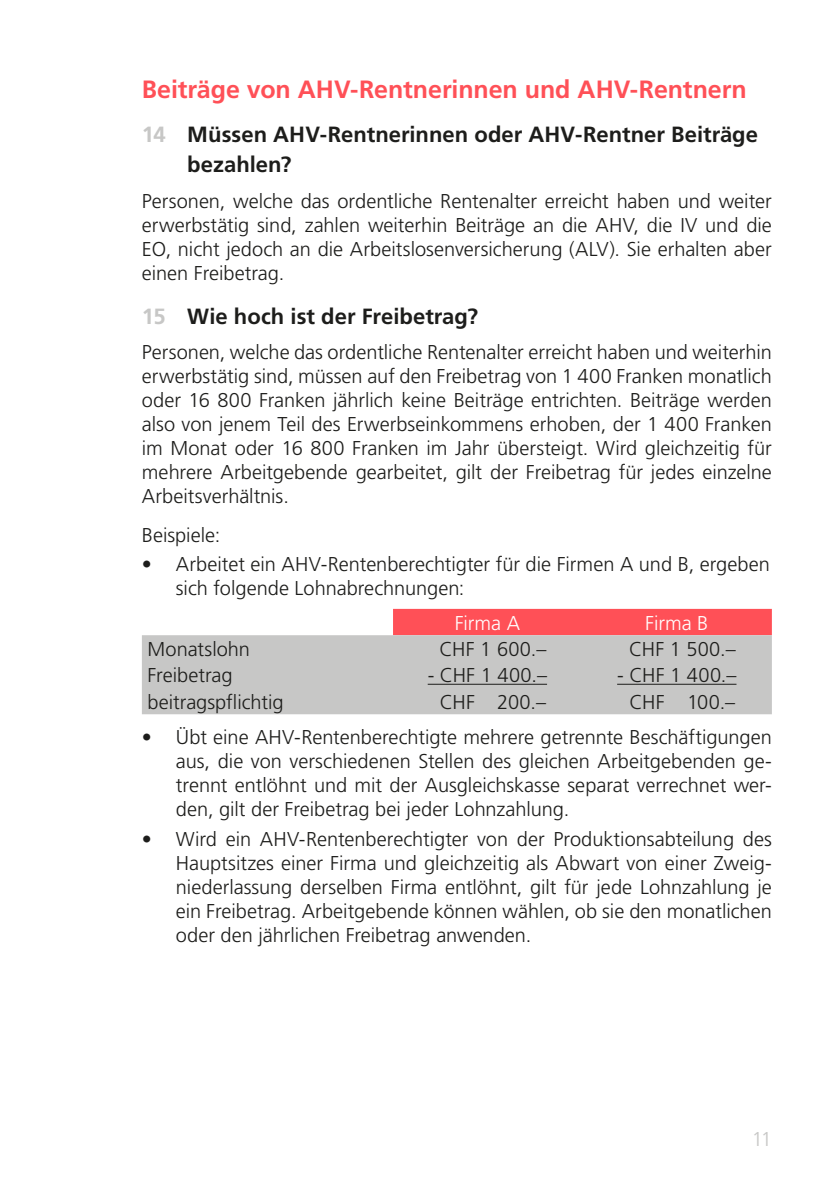
<style>
.page{position:relative;width:840px;height:1191px;background:#fff}
.page>*{position:absolute;margin:0;border:0;box-sizing:border-box;transform-origin:0 0}
.Leerzeile{font:700 25px "Frutiger LT Std";letter-spacing:-.005em;color:#ff5057}
.t1{font:700 22px/30px "Frutiger LT Std";color:#1d1d1b}
.Grundtext{font:300 20px/24px "Frutiger LT Std";color:#1d1d1b;text-align:justify}
.Tabellen_Text_Weiss{font:300 20px "Frutiger LT Std";letter-spacing:-.005em;color:#fff}
.Text_vor_Aufzählung{font:300 20px "Frutiger LT Std";color:#1d1d1b}
.t2{font:300 20px "Frutiger LT Std";color:#c7c7c6}
.s1{color:#c7c7c6}
</style>
<div class="page">
<div style="left:393px;top:609px;width:378px;height:26px;background:#ff5057"></div>
<div style="left:142px;top:635px;width:629px;height:79px;background:#c7c7c6"></div>
<hr style="left:427px;top:684px;width:119px;height:1px;background:#1d1d1b">
<hr style="left:616px;top:684px;width:120px;height:1px;background:#1d1d1b">
<p class="Leerzeile" style="left:142px;top:75px;width:606px">Beiträge von AHV-Rentnerinnen und AHV-Rentnern</p>
<p class="t1" style="left:187px;top:120px;width:572px;text-indent:-45px"><span class="s1">14</span> Müssen AHV-Rentnerinnen oder AHV-Rentner Beiträge bezahlen?</p>
<p class="Grundtext" style="left:142px;top:189px;width:631px">Personen, welche das ordentliche Rentenalter erreicht haben und weiter erwerbstätig sind, zahlen weiterhin Beiträge an die AHV, die IV und die EO, nicht jedoch an die Arbeitslosenversicherung (ALV). Sie erhalten aber einen Freibetrag.</p>
<p class="t1" style="left:142px;top:301px;width:337px"><span class="s1">15</span> Wie hoch ist der Freibetrag?</p>
<p class="Grundtext" style="left:142px;top:341px;width:631px">Personen, welche das ordentliche Rentenalter erreicht haben und weiterhin erwerbstätig sind, müssen auf den Freibetrag von 1 400 Franken monatlich oder 16 800 Franken jährlich keine Beiträge entrichten. Beiträge werden also von jenem Teil des Erwerbseinkommens erhoben, der 1 400 Franken im Monat oder 16 800 Franken im Jahr übersteigt. Wird gleichzeitig für mehrere Arbeitgebende gearbeitet, gilt der Freibetrag für jedes einzelne Arbeitsverhältnis.</p>
<p class="Text_vor_Aufzählung" style="left:142px;top:523px;width:80px">Beispiele:</p>
<p class="Grundtext" style="left:176px;top:552px;width:595px;text-indent:-34px">• Arbeitet ein AHV-Rentenberechtigter für die Firmen A und B, ergeben sich folgende Lohnabrechnungen:</p>
<p class="Tabellen_Text_Weiss" style="left:454px;top:611px;width:67px">Firma A</p>
<p class="Tabellen_Text_Weiss" style="left:645px;top:611px;width:65px">Firma B</p>
<p class="Grundtext" style="left:147px;top:637px;width:104px">Monatslohn</p>
<p class="Grundtext" style="left:439px;top:637px;width:108px">CHF 1 600.–</p>
<p class="Grundtext" style="left:628px;top:637px;width:108px">CHF 1 500.–</p>
<p class="Grundtext" style="left:147px;top:663px;width:86px">Freibetrag</p>
<p class="Grundtext" style="left:427px;top:663px;width:121px">- CHF 1 400.–</p>
<p class="Grundtext" style="left:616px;top:663px;width:121px">- CHF 1 400.–</p>
<p class="Grundtext" style="left:147px;top:690px;width:137px">beitragspflichtig</p>
<p class="Grundtext" style="left:439px;top:690px;width:108px">CHF 200.–</p>
<p class="Grundtext" style="left:629px;top:690px;width:107px">CHF 100.–</p>
<p class="Grundtext" style="left:176px;top:726px;width:597px;text-indent:-34px">• Übt eine AHV-Rentenberechtigte mehrere getrennte Beschäftigungen aus, die von verschiedenen Stellen des gleichen Arbeitgebenden ge&shy;trennt entlöhnt und mit der Ausgleichskasse separat verrechnet wer&shy;den, gilt der Freibetrag bei jeder Lohnzahlung.</p>
<p class="Grundtext" style="left:176px;top:827px;width:597px;text-indent:-34px">• Wird ein AHV-Rentenberechtigter von der Produktionsabteilung des Hauptsitzes einer Firma und gleichzeitig als Abwart von einer Zweig&shy;niederlassung derselben Firma entlöhnt, gilt für jede Lohnzahlung je ein Freibetrag. Arbeitgebende können wählen, ob sie den monatlichen oder den jährlichen Freibetrag anwenden.</p>
<p class="t2" style="left:751px;top:1127px;width:22px">11</p>
</div>
